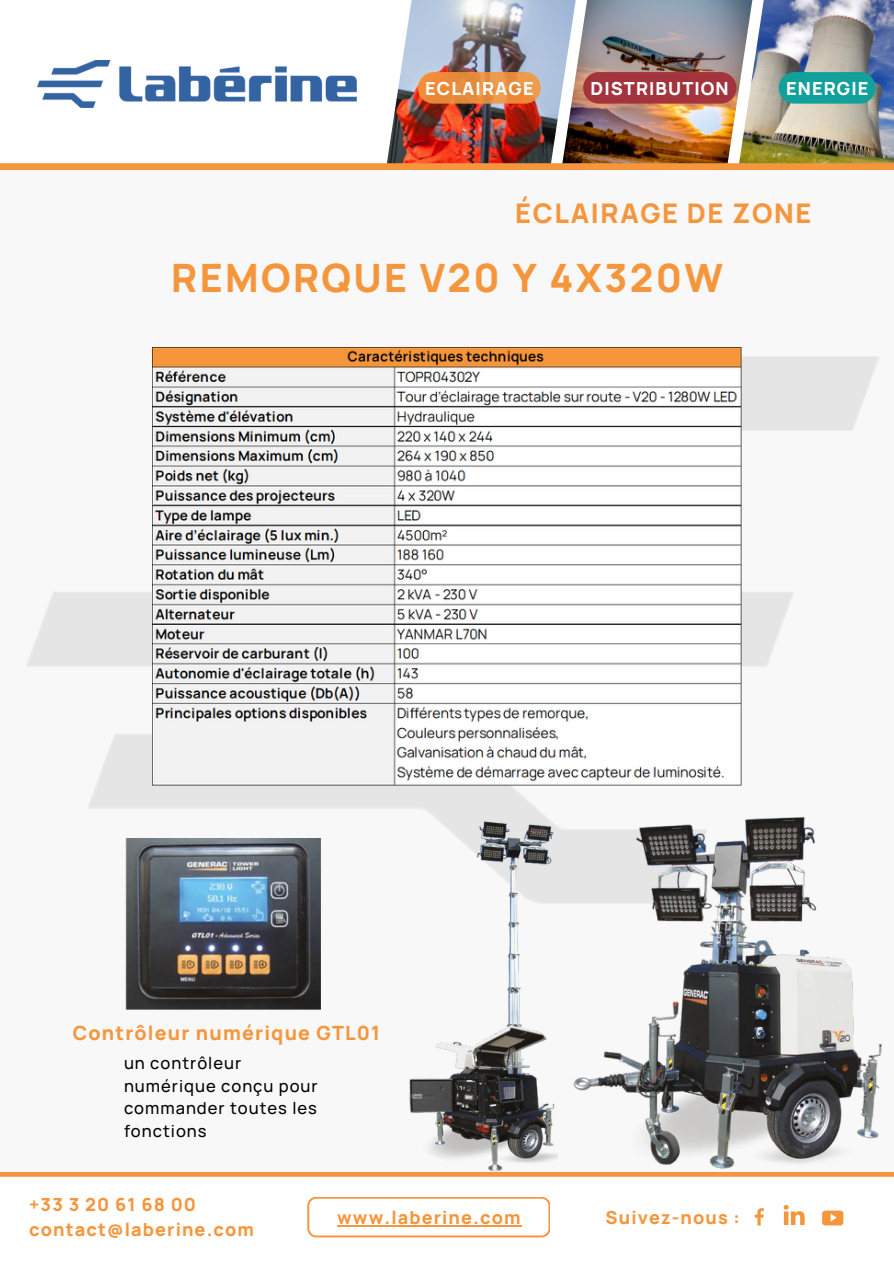
<style>
.page{position:relative;width:894px;height:1264px;background:#fff}
.page>*{position:absolute;margin:0;border:0;box-sizing:border-box;transform-origin:0 0}
.t1{font:800 39px "Manrope";letter-spacing:.06em;color:#f5963c}
.t2{font:800 27px "Manrope";letter-spacing:.06em;color:#f5963c}
.t3{font:800 19.5px "Manrope";letter-spacing:.06em;color:#f5963c}
.t4{font:800 18px/24.8px "Manrope";letter-spacing:.06em;color:#f5963c}
.t5{font:800 18px "Manrope";letter-spacing:.06em;color:#fff}
.t6{font:500 16.5px/22.5px "Manrope";letter-spacing:.06em;color:#000}
</style>
<div class="page">
<svg style="left:0;top:1171px;width:893px;height:5px;fill:#f5963c"></svg>
<img style="left:582px;top:0;width:147px;height:163px">
<img style="left:387px;top:0;width:195px;height:163px">
<img style="left:729px;top:0;width:164px;height:163px">
<svg style="left:307px;top:1197px;width:243px;height:40px"></svg>
<hr style="left:337px;top:1224px;width:184px;height:2px;background:#f5963c">
<svg style="left:754px;top:1205px;width:90px;height:21px"></svg>
<div style="left:0;top:170px;width:893px;height:1001px;background:#f8f8f8"></div>
<img style="left:27px;top:347px;width:852px;height:618px">
<div style="left:0;top:163px;width:893px;height:7px;background:#f5963c"></div>
<img style="left:37px;top:61px;width:319px;height:47px">
<img style="left:573px;top:815px;width:309px;height:354px">
<img style="left:124px;top:838px;width:196px;height:171px">
<img style="left:409px;top:820px;width:151px;height:351px">
<img style="left:152px;top:347px;width:589px;height:438px">
<div style="left:418px;top:72px;width:122px;height:32px;background:#f5963c;border-radius:16px;opacity:.89"></div>
<div style="left:778px;top:72px;width:97px;height:32px;background:#12a19a;border-radius:16px"></div>
<div style="left:583px;top:72px;width:153px;height:32px;background:#a3333d;border-radius:16px"></div>
<p class="t5" style="left:425px;top:75px;width:110px">ECLAIRAGE</p>
<p class="t5" style="left:590px;top:75px;width:140px">DISTRIBUTION</p>
<p class="t5" style="left:785px;top:75px;width:84px">ENERGIE</p>
<h2 class="t2" style="left:515px;top:194px;width:297px">ÉCLAIRAGE DE ZONE</h2>
<h1 class="t1" style="left:171px;top:250px;width:553px">REMORQUE V20 Y 4X320W</h1>
<p class="t3" style="left:73px;top:1019px;width:309px">Contrôleur numérique GTL01</p>
<p class="t6" style="left:124px;top:1051px;width:195px">un contrôleur numérique conçu pour commander toutes les fonctions</p>
<p class="t4" style="left:29px;top:1192px;width:226px">+33 3 20 61 68 00 contact@laberine.com</p>
<p class="t4" style="left:337px;top:1204px;width:185px">www.laberine.com</p>
<p class="t4" style="left:605px;top:1204px;width:136px">Suivez-nous :</p>
</div>
